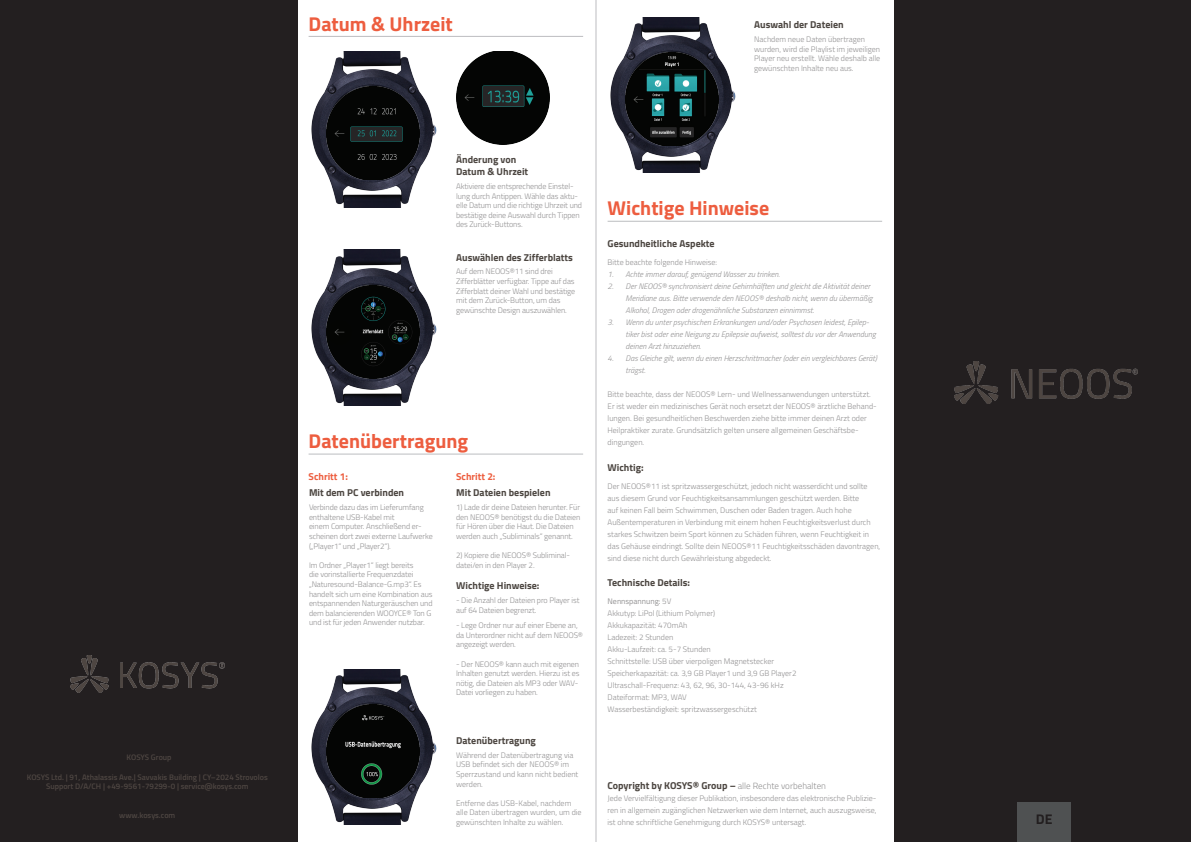
<style>
.page{position:relative;width:1191px;height:842px;background:#fff}
.page>*{position:absolute;margin:0;border:0;box-sizing:border-box;transform-origin:0 0}
.t1{font:700 20px "Titillium Web";color:#ed5d3f}
.t2{font:700 14px "Titillium Web";color:#231f20}
.t3{font:700 10px/12px "Titillium Web";color:#4c4641}
.t4{font:700 10px "Titillium Web";color:#ed5e3f}
.t5{font:300 8px/9.6px "Titillium Web";color:#929192}
.t6{font:italic 300 8px/12px "Titillium Web";color:#929192}
.t7{font:600 8px/9.6px "Titillium Web";color:#4e4642;text-align:center}
.s1{font-weight:400}
.s2{font-weight:300;font-size:9px;color:#929192}
</style>
<div class="page">
<div style="left:894px;top:0;width:297px;height:842px;background:#231f20"></div>
<div style="left:0;top:0;width:297px;height:842px;background:#231f20"></div>
<hr style="left:308px;top:454px;width:275px;height:1px;background:#bcbdc0">
<hr style="left:308px;top:36px;width:275px;height:1px;background:#bcbdc0">
<hr style="left:607px;top:221px;width:275px;height:1px;background:#bcbdc0">
<img style="left:954px;top:362px;width:183px;height:41px">
<div style="left:1017px;top:803px;width:53px;height:39px;background:#4f5152"></div>
<img style="left:71px;top:656px;width:153px;height:36px">
<img style="left:311px;top:51px;width:126px;height:156px">
<img style="left:311px;top:250px;width:126px;height:156px">
<img style="left:311px;top:669px;width:126px;height:156px">
<img style="left:610px;top:17px;width:126px;height:156px">
<img style="left:326px;top:87px;width:93px;height:93px">
<img style="left:326px;top:285px;width:93px;height:94px">
<img style="left:326px;top:705px;width:93px;height:93px">
<img style="left:625px;top:53px;width:93px;height:93px">
<img style="left:456px;top:51px;width:93px;height:93px">
<hr style="left:596px;top:0;width:1px;height:842px;background:#bcbdc0">
<p class="t7" style="left:127px;top:752px;width:47px">KOSYS Group</p>
<p class="t7" style="left:27px;top:771px;width:243px">KOSYS Ltd. | 91, Athalassis Ave.| Savvakis Building | CY–2024 Strovolos<br>Support D/A/CH | +49-9561-79299-0 | service@kosys.com</p>
<p class="t7" style="left:119px;top:810px;width:57px">www.kosys.com</p>
<h1 class="t1" style="left:308px;top:8px;width:146px">Datum &amp; Uhrzeit</h1>
<p class="t3" style="left:754px;top:18px;width:91px">Auswahl der Dateien</p>
<p class="t5" style="left:754px;top:34px;width:128px">Nachdem neue Daten übertragen wurden, wird die Playlist im jeweiligen Player neu erstellt. Wähle deshalb alle gewünschten Inhalte neu aus.</p>
<p class="t3" style="left:456px;top:153px;width:74px">Änderung von<br>Datum &amp; Uhrzeit</p>
<p class="t5" style="left:456px;top:181px;width:127px">Aktiviere die entsprechende Einstel&shy;lung durch Antippen. Wähle das aktu&shy;elle Datum und die richtige Uhrzeit und bestätige deine Auswahl durch Tippen des Zurück-Buttons.</p>
<p class="t3" style="left:456px;top:251px;width:118px">Auswählen des Zifferblatts</p>
<p class="t5" style="left:456px;top:266px;width:121px">Auf dem NEOOS®11 sind drei Zifferblätter verfügbar. Tippe auf das Zifferblatt deiner Wahl und bestätige mit dem Zurück-Button, um das gewünschte Design auszuwählen.</p>
<h1 class="t1" style="left:308px;top:426px;width:161px">Datenübertragung</h1>
<p class="t4" style="left:308px;top:469px;width:41px">Schritt 1:</p>
<p class="t3" style="left:309px;top:486px;width:97px">Mit dem PC verbinden</p>
<p class="t5" style="left:309px;top:502px;width:125px">Verbinde dazu das im Lieferumfang enthaltene USB-Kabel mit<br>einem Computer. Anschließend er&shy;scheinen dort zwei externe Laufwerke („Player1“ und „Player2“).</p>
<p class="t5" style="left:309px;top:560px;width:125px">Im Ordner „Player1“ liegt bereits<br>die vorinstallierte Frequenzdatei „Naturesound-Balance-G.mp3“. Es handelt sich um eine Kombination aus entspannenden Naturgeräuschen und dem balancierenden WOOYCE® Ton G und ist für jeden Anwender nutzbar.</p>
<p class="t4" style="left:456px;top:469px;width:41px">Schritt 2:</p>
<p class="t3" style="left:456px;top:486px;width:96px">Mit Dateien bespielen</p>
<p class="t5" style="left:456px;top:502px;width:126px">1) Lade dir deine Dateien herunter. Für den NEOOS® benötigst du die Dateien für Hören über die Haut. Die Dateien werden auch „Subliminals“ genannt.</p>
<p class="t5" style="left:456px;top:550px;width:115px">2) Kopiere die NEOOS® Subliminal&shy;datei/en in den Player 2.</p>
<p class="t3" style="left:456px;top:579px;width:85px">Wichtige Hinweise:</p>
<p class="t5" style="left:456px;top:595px;width:125px">- Die Anzahl der Dateien pro Player ist auf 64 Dateien begrenzt.</p>
<p class="t5" style="left:456px;top:620px;width:128px">- Lege Ordner nur auf einer Ebene an, da Unterordner nicht auf dem NEOOS® angezeigt werden.</p>
<p class="t5" style="left:456px;top:659px;width:125px">- Der NEOOS® kann auch mit eigenen Inhalten genutzt werden. Hierzu ist es nötig, die Dateien als MP3 oder WAV-Datei vorliegen zu haben.</p>
<p class="t3" style="left:456px;top:734px;width:81px">Datenübertragung</p>
<p class="t5" style="left:456px;top:750px;width:124px">Während der Datenübertragung via<br>USB befindet sich der NEOOS® im<br>Sperrzustand und kann nicht bedient werden.</p>
<p class="t5" style="left:456px;top:798px;width:127px">Entferne das USB-Kabel, nachdem alle Daten übertragen wurden, um die gewünschten Inhalte zu wählen.</p>
<h1 class="t1" style="left:607px;top:193px;width:163px">Wichtige Hinweise</h1>
<p class="t3" style="left:607px;top:237px;width:109px">Gesundheitliche Aspekte</p>
<p class="t5" style="left:607px;top:257px;width:111px">Bitte beachte folgende Hinweise:</p>
<p class="t6" style="left:607px;top:268px;width:174px">1. Achte immer darauf, genügend Wasser zu trinken.</p>
<p class="t6" style="left:625px;top:280px;width:248px;text-indent:-18px">2. Der NEOOS® synchronisiert deine Gehirnhälften und gleicht die Aktivität deiner<br>Meridiane aus. Bitte verwende den NEOOS® deshalb nicht, wenn du übermäßig<br>Alkohol, Drogen oder drogenähnliche Substanzen einnimmst.</p>
<p class="t6" style="left:625px;top:316px;width:252px;text-indent:-18px">3. Wenn du unter psychischen Erkrankungen und/oder Psychosen leidest, Epilep&shy;tiker bist oder eine Neigung zu Epilepsie aufweist, solltest du vor der Anwendung deinen Arzt hinzuziehen.</p>
<p class="t6" style="left:625px;top:352px;width:253px;text-indent:-18px">4. Das Gleiche gilt, wenn du einen Herzschrittmacher (oder ein vergleichbares Gerät) trägst.</p>
<p class="t5" style="left:607px;top:388px;width:271px;line-height:12px">Bitte beachte, dass der NEOOS® Lern- und Wellnessanwendungen unterstützt.<br>Er ist weder ein medizinisches Gerät noch ersetzt der NEOOS® ärztliche Behand&shy;lungen. Bei gesundheitlichen Beschwerden ziehe bitte immer deinen Arzt oder Heilpraktiker zurate. Grundsätzlich gelten unsere allgemeinen Geschäftsbe&shy;dingungen.</p>
<p class="t3" style="left:607px;top:461px;width:37px">Wichtig:</p>
<p class="t5" style="left:607px;top:480px;width:274px;line-height:12px">Der NEOOS®11 ist spritzwassergeschützt, jedoch nicht wasserdicht und sollte aus diesem Grund vor Feuchtigkeitsansammlungen geschützt werden. Bitte<br>auf keinen Fall beim Schwimmen, Duschen oder Baden tragen. Auch hohe Außentemperaturen in Verbindung mit einem hohen Feuchtigkeitsverlust durch starkes Schwitzen beim Sport können zu Schäden führen, wenn Feuchtigkeit in das Gehäuse eindringt. Sollte dein NEOOS®11 Feuchtigkeitsschäden davontragen, sind diese nicht durch Gewährleistung abgedeckt.</p>
<p class="t3" style="left:607px;top:576px;width:84px">Technische Details:</p>
<p class="t5" style="left:607px;top:595px;width:190px;line-height:12px"><span class="s1">Nennspannung:</span> 5V<br>Akkutyp: LiPol (Lithium Polymer)<br>Akkukapazität: 470mAh<br>Ladezeit: 2 Stunden<br>Akku-Laufzeit: ca. 5-7 Stunden<br>Schnittstelle: USB über vierpoligen Magnetstecker Speicherkapazität: ca. 3,9 GB Player1 und 3,9 GB Player2<br>Ultraschall-Frequenz: 43, 62, 96, 30-144, 43-96 kHz Dateiformat: MP3, WAV<br>Wasserbeständigkeit: spritzwassergeschützt</p>
<p class="t3" style="left:607px;top:779px;width:220px">Copyright by KOSYS® Group – <span class="s2">alle Rechte vorbehalten</span></p>
<p class="t5" style="left:607px;top:792px;width:270px;line-height:12px;text-align:justify">Jede Vervielfältigung dieser Publikation, insbesondere das elektronische Publizie&shy;ren in allgemein zugänglichen Netzwerken wie dem Internet, auch auszugsweise, ist ohne schriftliche Genehmigung durch KOSYS® untersagt.</p>
<h2 class="t2" style="left:1035px;top:808px;width:18px">DE</h2>
</div>
